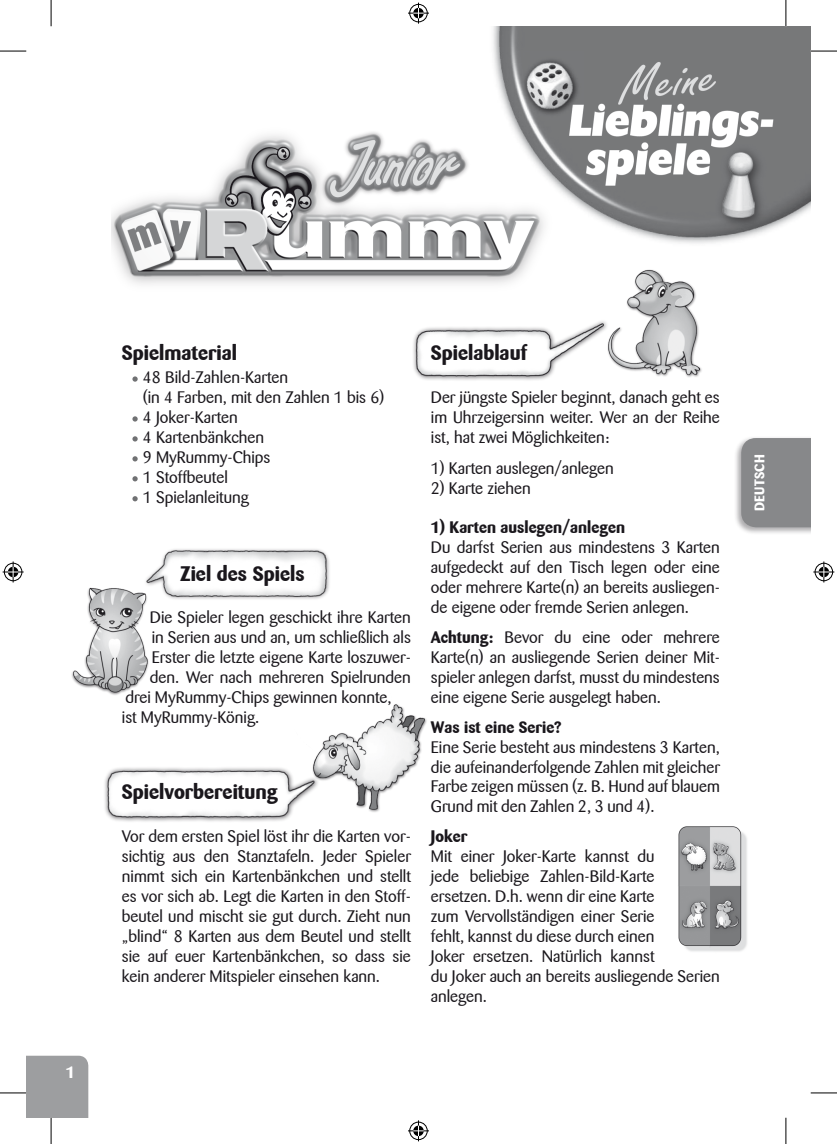
<style>
.page{position:relative;width:837px;height:1144px;background:#fff}
.page>*{position:absolute;margin:0;border:0;box-sizing:border-box;transform-origin:0 0}
.t1{font:700 21px "Barmeno";color:#1a171c}
.t2{font:16.62px/19.9px "Barmeno";color:#1a171c;text-align:justify}
.t3{font:700 16.62px "Barmeno";color:#1a171c}
.t4{font:700 16.62px "Barmeno";color:#fff}
.t5{font:700 14px "Barmeno";letter-spacing:.02em;color:#fff}
.s1{font-weight:700}
</style>
<div class="page">
<img style="left:71px;top:587px;width:78px;height:108px">
<img style="left:141px;top:549px;width:189px;height:56px">
<img style="left:104px;top:767px;width:190px;height:55px">
<img style="left:413px;top:324px;width:182px;height:56px">
<svg style="left:132px;top:376px;width:6px;height:6px"></svg>
<svg style="left:132px;top:416px;width:6px;height:6px"></svg>
<svg style="left:132px;top:436px;width:6px;height:5px"></svg>
<svg style="left:132px;top:456px;width:6px;height:5px"></svg>
<svg style="left:132px;top:476px;width:6px;height:5px"></svg>
<svg style="left:132px;top:496px;width:6px;height:5px"></svg>
<img style="left:493px;top:26px;width:317px;height:218px">
<img style="left:111px;top:116px;width:452px;height:169px">
<img style="left:678px;top:826px;width:69px;height:126px">
<img style="left:595px;top:269px;width:107px;height:108px">
<img style="left:294px;top:704px;width:133px;height:108px">
<div style="left:733px;top:436px;width:77px;height:99px;background:#1a171c;opacity:.35"></div>
<div style="left:741px;top:438px;width:69px;height:89px;background:#87888a"></div>
<svg style="left:0;top:51px;width:26px;height:1px"></svg>
<svg style="left:810px;top:51px;width:26px;height:1px"></svg>
<svg style="left:810px;top:1092px;width:26px;height:1px"></svg>
<svg style="left:51px;top:0;width:1px;height:26px"></svg>
<svg style="left:0;top:1056px;width:88px;height:88px"></svg>
<svg style="left:785px;top:0;width:1px;height:26px"></svg>
<svg style="left:785px;top:1118px;width:1px;height:26px"></svg>
<svg style="left:408px;top:3px;width:21px;height:21px"></svg>
<svg style="left:408px;top:1120px;width:21px;height:21px"></svg>
<svg style="left:3px;top:561px;width:21px;height:21px"></svg>
<svg style="left:813px;top:561px;width:21px;height:21px"></svg>
<p class="t4" style="left:66px;top:1062px;width:11px">1</p>
<p class="t1" style="left:122px;top:340px;width:117px">Spielmaterial</p>
<p class="t2" style="left:143px;top:368px;width:243px;text-align:left">48 Bild-Zahlen-Karten<br>(in 4 Farben, mit den Zahlen 1 bis 6)<br>4 Joker-Karten<br>4 Kartenbänkchen<br>9 MyRummy-Chips<br>1 Stoffbeutel<br>1 Spielanleitung</p>
<p class="t1" style="left:180px;top:561px;width:126px">Ziel des Spiels</p>
<p class="t2" style="left:150px;top:607px;width:262px">Die Spieler legen geschickt ihre Karten</p>
<p class="t2" style="left:152px;top:627px;width:261px">in Serien aus und an, um schließlich als</p>
<p class="t2" style="left:152px;top:647px;width:261px">Erster die letzte eigene Karte loszuwer-</p>
<p class="t2" style="left:150px;top:667px;width:262px">den. Wer nach mehreren Spielrunden</p>
<p class="t2" style="left:125px;top:687px;width:268px">drei MyRummy-Chips gewinnen konnte,</p>
<p class="t2" style="left:122px;top:707px;width:139px">ist MyRummy-König.</p>
<p class="t1" style="left:122px;top:779px;width:157px">Spielvorbereitung</p>
<p class="t2" style="left:122px;top:827px;width:290px">Vor dem ersten Spiel löst ihr die Karten vor&shy;sichtig aus den Stanztafeln. Jeder Spieler nimmt sich ein Kartenbänkchen und stellt es vor sich ab. Legt die Karten in den Stoff&shy;beutel und mischt sie gut durch. Zieht nun „blind“ 8 Karten aus dem Beutel und stellt sie auf euer Kartenbänkchen, so dass sie kein anderer Mitspieler einsehen kann.</p>
<p class="t1" style="left:431px;top:340px;width:98px">Spielablauf</p>
<p class="t2" style="left:431px;top:388px;width:290px">Der jüngste Spieler beginnt, danach geht es im Uhrzeigersinn weiter. Wer an der Reihe ist, hat zwei Möglichkeiten:</p>
<p class="t2" style="left:431px;top:459px;width:184px">1) Karten auslegen/anlegen</p>
<p class="t2" style="left:431px;top:479px;width:101px">2) Karte ziehen</p>
<p class="t3" style="left:431px;top:517px;width:195px">1) Karten auslegen/anlegen</p>
<p class="t2" style="left:431px;top:537px;width:290px">Du darfst Serien aus mindestens 3 Karten aufgedeckt auf den Tisch legen oder eine oder mehrere Karte(n) an bereits ausliegen&shy;de eigene oder fremde Serien anlegen.</p>
<p class="t2" style="left:431px;top:627px;width:290px"><span class="s1">Achtung:</span> Bevor du eine oder mehrere Karte(n) an ausliegende Serien deiner Mit&shy;spieler anlegen darfst, musst du mindestens eine eigene Serie ausgelegt haben.</p>
<p class="t3" style="left:431px;top:717px;width:132px">Was ist eine Serie?</p>
<p class="t2" style="left:431px;top:737px;width:290px">Eine Serie besteht aus mindestens 3 Karten, die aufeinanderfolgende Zahlen mit gleicher Farbe zeigen müssen (z. B. Hund auf blauem Grund mit den Zahlen 2, 3 und 4).</p>
<p class="t3" style="left:431px;top:826px;width:38px">Joker</p>
<p class="t2" style="left:431px;top:847px;width:290px;text-align:left">Mit einer Joker-Karte kannst du<br>jede beliebige Zahlen-Bild-Karte<br>ersetzen. D.h. wenn dir eine Karte<br>zum Vervollständigen einer Serie<br>fehlt, kannst du diese durch einen<br>Joker ersetzen. Natürlich kannst<br>du Joker auch an bereits ausliegende Serien anlegen.</p>
<p class="t5" style="left:750px;top:511px;width:58px;rotate:-90deg">DEUTSCH</p>
</div>
